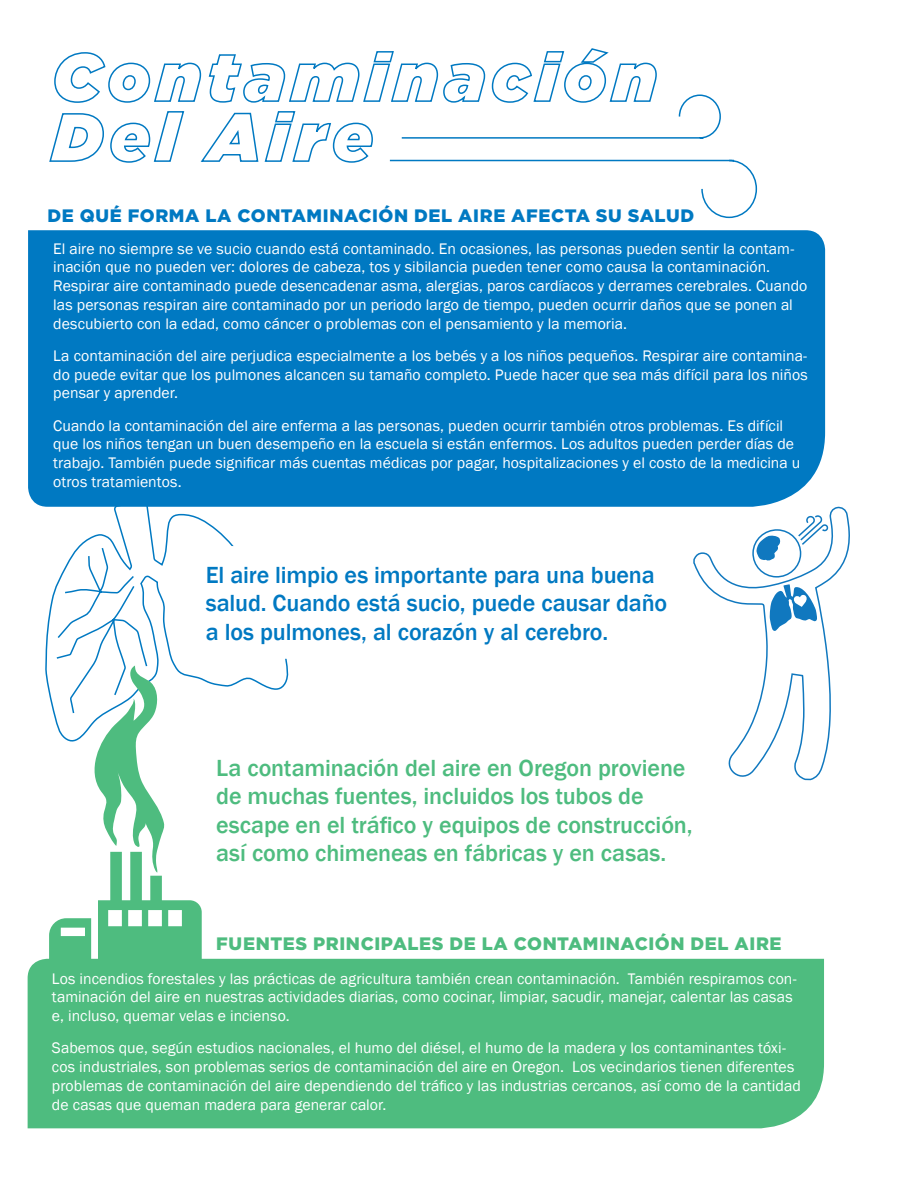
<style>
.page{position:relative;width:918px;height:1188px;background:#fff}
.page>*{position:absolute;margin:0;border:0;box-sizing:border-box;transform-origin:0 0}
.pull_quote{font:500 24px/28.5px "Franklin Gothic";letter-spacing:-.005em;color:#4ebc7f}
.pull_quote-2{font:500 24px/28.5px "Franklin Gothic";letter-spacing:-.005em;color:#0079c2}
.blue_header_caps{font:900 18px "Gotham";letter-spacing:.035em;color:#0079c2}
.blue_header_caps-2{font:900 18px "Gotham";letter-spacing:.035em;color:#4ebc7f}
.body{font:15.75px/18.8px "Franklin Gothic";letter-spacing:.005em;color:#fff}
</style>
<div class="page">
<svg style="left:45px;top:507px;width:244px;height:187px"></svg>
<svg style="left:693px;top:507px;width:157px;height:274px"></svg>
<svg style="left:389px;top:94px;width:369px;height:125px"></svg>
<svg style="left:49px;top:666px;width:153px;height:293px"></svg>
<div style="left:28px;top:230px;width:797px;height:277px;background:#0079c2"></div>
<svg style="left:54px;top:52px;width:148px;height:51px"></svg>
<svg style="left:208px;top:48px;width:450px;height:56px"></svg>
<svg style="left:49px;top:111px;width:136px;height:52px"></svg>
<svg style="left:200px;top:111px;width:173px;height:52px"></svg>
<div style="left:28px;top:959px;width:796px;height:169px;background:#4ebc7f"></div>
<div style="left:186px;top:546px;width:174px;height:113px;background:#fff;border-radius:18px"></div>
<p class="blue_header_caps" style="left:48px;top:205px;width:648px">DE QUÉ FORMA LA CONTAMINACIÓN DEL AIRE AFECTA SU SALUD</p>
<p class="body" style="left:53px;top:239px;width:756px">El aire no siempre se ve sucio cuando está contaminado. En ocasiones, las personas pueden sentir la contam&shy;inación que no pueden ver: dolores de cabeza, tos y sibilancia pueden tener como causa la contaminación.<br>Respirar aire contaminado puede desencadenar asma, alergias, paros cardíacos y derrames cerebrales. Cuando las personas respiran aire contaminado por un periodo largo de tiempo, pueden ocurrir daños que se ponen al descubierto con la edad, como cáncer o problemas con el pensamiento y la memoria.</p>
<p class="body" style="left:53px;top:347px;width:756px;text-align:justify">La contaminación del aire perjudica especialmente a los bebés y a los niños pequeños. Respirar aire contamina&shy;do puede evitar que los pulmones alcancen su tamaño completo. Puede hacer que sea más difícil para los niños pensar y aprender.</p>
<p class="body" style="left:53px;top:416px;width:749px">Cuando la contaminación del aire enferma a las personas, pueden ocurrir también otros problemas. Es difícil que los niños tengan un buen desempeño en la escuela si están enfermos. Los adultos pueden perder días de trabajo. También puede significar más cuentas médicas por pagar, hospitalizaciones y el costo de la medicina u otros tratamientos.</p>
<p class="pull_quote-2" style="left:206px;top:561px;width:463px">El aire limpio es importante para una buena salud. Cuando está sucio, puede causar daño a los pulmones, al corazón y al cerebro.</p>
<p class="pull_quote" style="left:216px;top:754px;width:478px">La contaminación del aire en Oregon proviene de muchas fuentes, incluidos los tubos de escape en el tráfico y equipos de construcción, así como chimeneas en fábricas y en casas.</p>
<p class="blue_header_caps-2" style="left:216px;top:933px;width:567px">FUENTES PRINCIPALES DE LA CONTAMINACIÓN DEL AIRE</p>
<p class="body" style="left:52px;top:969px;width:746px">Los incendios forestales y las prácticas de agricultura también crean contaminación. También respiramos con&shy;taminación del aire en nuestras actividades diarias, como cocinar, limpiar, sacudir, manejar, calentar las casas e, incluso, quemar velas e incienso.</p>
<p class="body" style="left:52px;top:1039px;width:750px">Sabemos que, según estudios nacionales, el humo del diésel, el humo de la madera y los contaminantes tóxi&shy;cos industriales, son problemas serios de contaminación del aire en Oregon. Los vecindarios tienen diferentes problemas de contaminación del aire dependiendo del tráfico y las industrias cercanos, así como de la cantidad de casas que queman madera para generar calor.</p>
</div>
